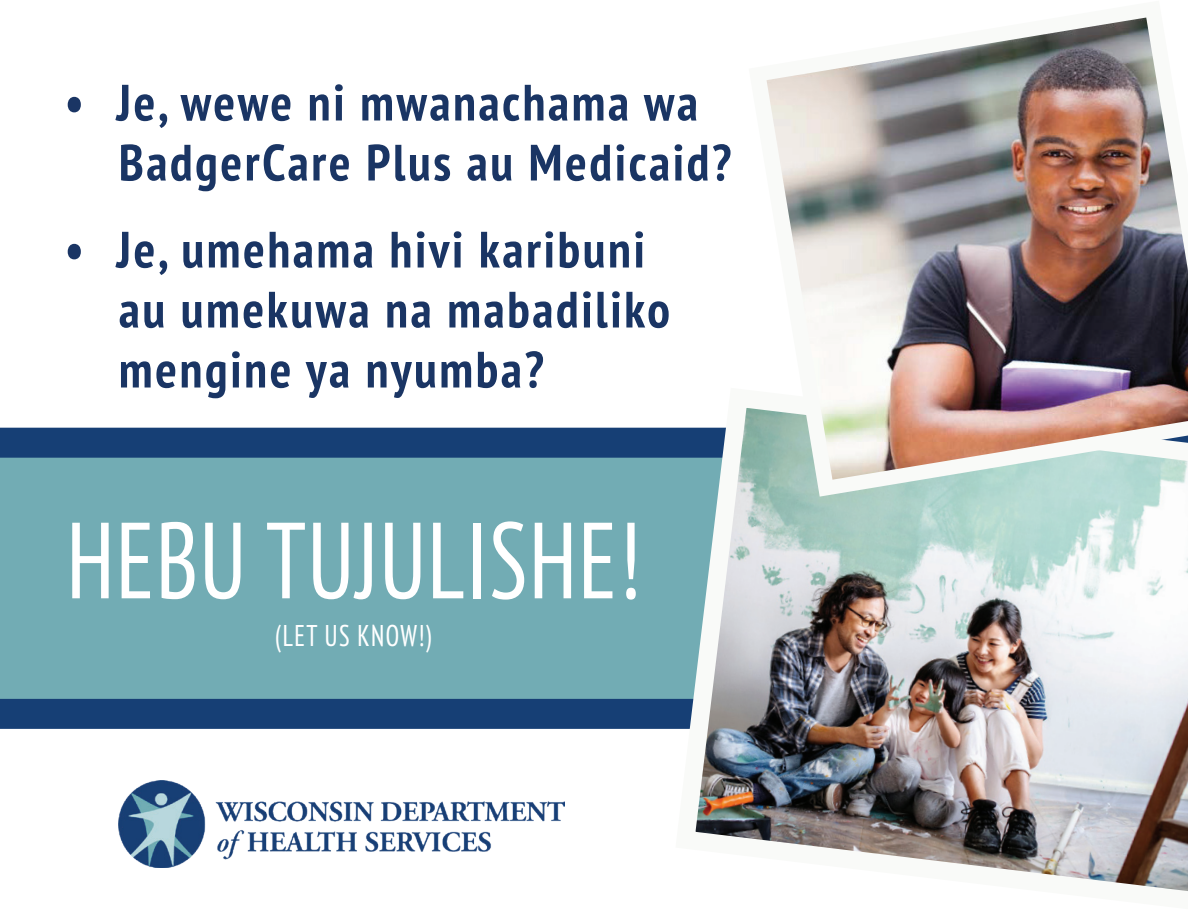
<style>
.page{position:relative;width:1188px;height:918px;background:#fff}
.page>*{position:absolute;margin:0;border:0;box-sizing:border-box;transform-origin:0 0}
.t1{font:condensed 108px "PT Sans Pro";letter-spacing:.02em;color:#fff}
.t2{font:700 condensed 51px/60px "PT Sans Pro";letter-spacing:.05em;color:#1a3564}
.t3{font:condensed 30px "PT Sans Pro";letter-spacing:.05em;color:#fff}
</style>
<div class="page">
<svg style="left:0;top:428px;width:665px;height:301px;background:#5f96a7"></svg>
<img style="left:665px;top:427px;width:523px;height:464px">
<svg style="left:738px;top:17px;width:450px;height:490px"></svg>
<img style="left:767px;top:18px;width:421px;height:462px">
<img style="left:119px;top:780px;width:445px;height:87px">
<p class="t2" style="left:119px;top:72px;width:614px;text-indent:-54px">• Je, wewe ni mwanachama wa<br>BadgerCare Plus au Medicaid?</p>
<p class="t2" style="left:119px;top:219px;width:553px;text-indent:-54px">• Je, umehama hivi karibuni au umekuwa na mabadiliko mengine ya nyumba?</p>
<p class="t1" style="left:67px;top:490px;width:575px">HEBU TUJULISHE!</p>
<p class="t3" style="left:275px;top:616px;width:158px">(LET US KNOW!)</p>
</div>
